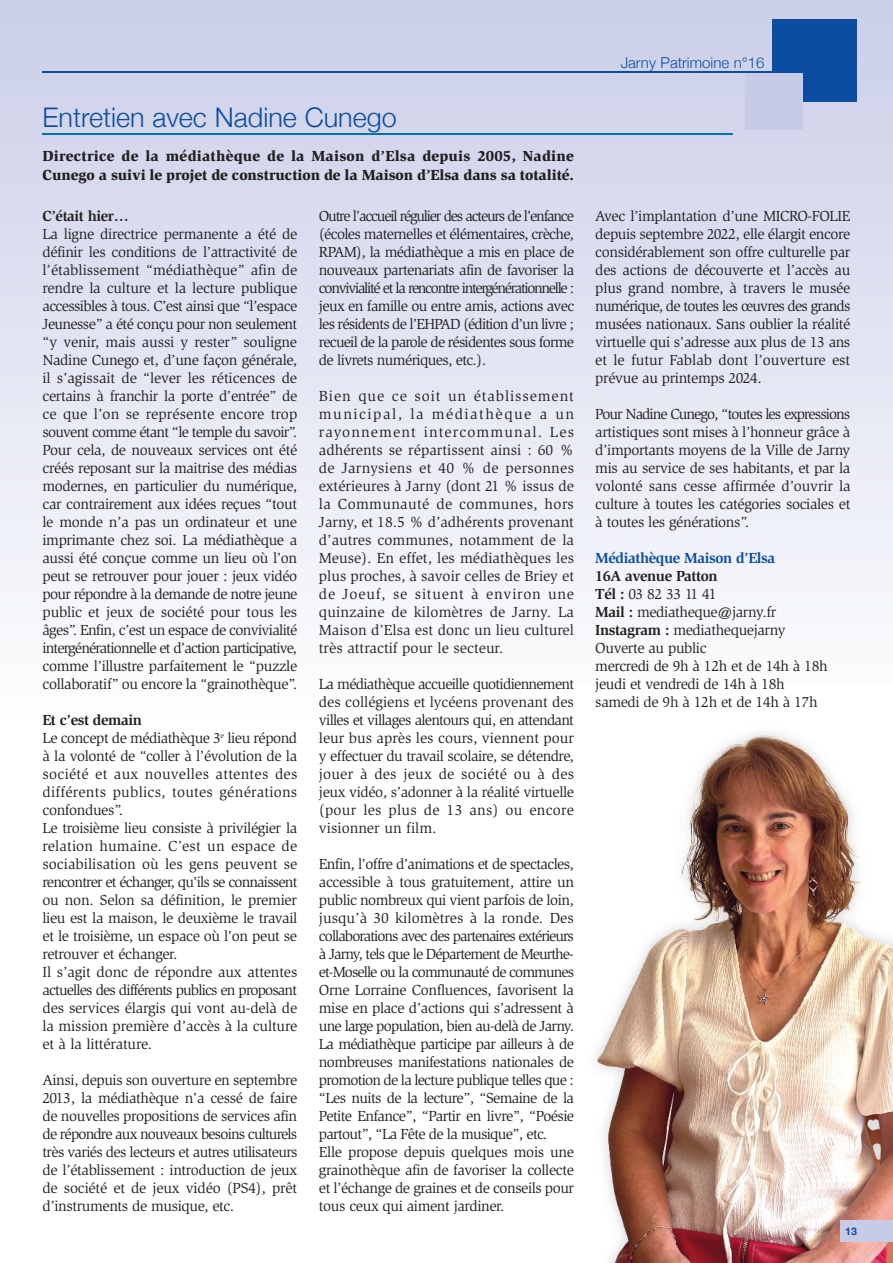
<style>
.page{position:relative;width:893px;height:1263px;background:#fff}
.page>*{position:absolute;margin:0;border:0;box-sizing:border-box;transform-origin:0 0}
.t1{font:300 27px "Helvetica Neue";color:#0d4da1}
.t2{font:15px/18px "Slimbach";letter-spacing:-.025em;color:#231f20;text-align:justify}
.t3{font:900 15px/18px "Slimbach";letter-spacing:-.005em;color:#231f20}
.t4{font:700 15px "Slimbach";letter-spacing:-.025em;color:#0d4da1}
.t5{font:300 15px "Helvetica Neue";color:#0d4da1}
.t6{font:700 15px "Slimbach";letter-spacing:-.025em;color:#231f20}
.t7{font:700 10.5px "Helvetica Neue";color:#0d4da1}
.s1{font-weight:700}
</style>
<div class="page">
<svg style="left:0;top:0;width:893px;height:594px;background:#dfe1f0"></svg>
<img style="left:594px;top:732px;width:299px;height:531px">
<div style="left:840px;top:1220px;width:53px;height:22px;background:#c7cbe6"></div>
<div style="left:772px;top:19px;width:84px;height:82px;background:#0d4da1"></div>
<div style="left:745px;top:73px;width:57px;height:57px;background:#c7cbe6"></div>
<hr style="left:43px;top:71px;width:813px;height:1px;background:#0d4da1">
<hr style="left:43px;top:133px;width:690px;height:2px;background:#0072bc">
<h1 class="t1" style="left:43px;top:96px;width:356px">Entretien avec Nadine Cunego</h1>
<p class="t3" style="left:43px;top:147px;width:533px">Directrice de la médiathèque de la Maison d’Elsa depuis 2005, Nadine<br>Cunego a suivi le projet de construction de la Maison d’Elsa dans sa totalité.</p>
<p class="t6" style="left:43px;top:207px;width:88px">C’était hier…</p>
<p class="t2" style="left:43px;top:225px;width:256px">La ligne directrice permanente a été de définir les conditions de l’attractivité de l’établissement “médiathèque” afin de rendre la culture et la lecture publique accessibles à tous. C’est ainsi que “l’espace Jeunesse” a été conçu pour non seulement “y venir, mais aussi y rester” souligne Nadine Cunego et, d’une façon générale, il s’agissait de “lever les réticences de certains à franchir la porte d’entrée” de ce que l’on se représente encore trop souvent comme étant “le temple du savoir”.<br>Pour cela, de nouveaux services ont été créés reposant sur la maitrise des médias modernes, en particulier du numérique, car contrairement aux idées reçues “tout le monde n’a pas un ordinateur et une imprimante chez soi. La médiathèque a aussi été conçue comme un lieu où l’on peut se retrouver pour jouer : jeux vidéo pour répondre à la demande de notre jeune public et jeux de société pour tous les âges”. Enfin, c’est un espace de convivialité intergénérationnelle et d’action participative, comme l’illustre parfaitement le “puzzle collaboratif” ou encore la “grainothèque”.</p>
<p class="t2" style="left:43px;top:711px;width:256px;text-align:left"><span class="s1">Et c’est demain<br></span>Le concept de médiathèque 3<sup>e</sup> lieu répond à la volonté de “coller à l’évolution de la société et aux nouvelles attentes des différents publics, toutes générations confondues”.<br>Le troisième lieu consiste à privilégier la relation humaine. C’est un espace de sociabilisation où les gens peuvent se rencontrer et échanger, qu'ils se connaissent ou non. Selon sa définition, le premier lieu est la maison, le deuxième le travail et le troisième, un espace où l'on peut se retrouver et échanger.<br>Il s’agit donc de répondre aux attentes actuelles des différents publics en proposant des services élargis qui vont au-delà de la mission première d’accès à la culture et à la littérature.</p>
<p class="t2" style="left:43px;top:1071px;width:256px">Ainsi, depuis son ouverture en septembre 2013, la médiathèque n’a cessé de faire de nouvelles propositions de services afin de répondre aux nouveaux besoins culturels très variés des lecteurs et autres utilisateurs de l’établissement : introduction de jeux de société et de jeux vidéo (PS4), prêt d’instruments de musique, etc.</p>
<p class="t2" style="left:319px;top:207px;width:257px">Outre l’accueil régulier des acteurs de l’enfance (écoles maternelles et élémentaires, crèche, RPAM), la médiathèque a mis en place de nouveaux partenariats afin de favoriser la convivialité et la rencontre intergénérationnelle : jeux en famille ou entre amis, actions avec les résidents de l’EHPAD (édition d’un livre ; recueil de la parole de résidentes sous forme de livrets numériques, etc.).</p>
<p class="t2" style="left:319px;top:387px;width:257px">Bien que ce soit un établissement municipal, la médiathèque a un rayonnement intercommunal. Les adhérents se répartissent ainsi : 60 % de Jarnysiens et 40 % de personnes extérieures à Jarny (dont 21 % issus de la Communauté de communes, hors Jarny, et 18.5 % d’adhérents provenant d’autres communes, notamment de la Meuse). En effet, les médiathèques les plus proches, à savoir celles de Briey et de Joeuf, se situent à environ une quinzaine de kilomètres de Jarny. La Maison d’Elsa est donc un lieu culturel très attractif pour le secteur.</p>
<p class="t2" style="left:319px;top:675px;width:257px">La médiathèque accueille quotidiennement des collégiens et lycéens provenant des villes et villages alentours qui, en attendant leur bus après les cours, viennent pour y effectuer du travail scolaire, se détendre, jouer à des jeux de société ou à des jeux vidéo, s’adonner à la réalité virtuelle (pour les plus de 13 ans) ou encore visionner un film.</p>
<p class="t2" style="left:319px;top:855px;width:257px;text-align:left">Enfin, l’offre d’animations et de spectacles, accessible à tous gratuitement, attire un public nombreux qui vient parfois de loin, jusqu’à 30 kilomètres à la ronde. Des collaborations avec des partenaires extérieurs à Jarny, tels que le Département de Meurthe&shy;et-Moselle ou la communauté de communes Orne Lorraine Confluences, favorisent la mise en place d’actions qui s’adressent à une large population, bien au-delà de Jarny.<br>La médiathèque participe par ailleurs à de nombreuses manifestations nationales de promotion de la lecture publique telles que : “Les nuits de la lecture”, “Semaine de la Petite Enfance”, “Partir en livre”, “Poésie partout”, “La Fête de la musique”, etc.<br>Elle propose depuis quelques mois une grainothèque afin de favoriser la collecte et l’échange de graines et de conseils pour tous ceux qui aiment jardiner.</p>
<p class="t5" style="left:621px;top:50px;width:145px">Jarny Patrimoine n°16</p>
<p class="t2" style="left:595px;top:207px;width:257px">Avec l’implantation d’une MICRO-FOLIE depuis septembre 2022, elle élargit encore considérablement son offre culturelle par des actions de découverte et l’accès au plus grand nombre, à travers le musée numérique, de toutes les œuvres des grands musées nationaux. Sans oublier la réalité virtuelle qui s’adresse aux plus de 13 ans et le futur Fablab dont l’ouverture est prévue au printemps 2024.</p>
<p class="t2" style="left:595px;top:405px;width:257px">Pour Nadine Cunego, “toutes les expressions artistiques sont mises à l’honneur grâce à d’importants moyens de la Ville de Jarny mis au service de ses habitants, et par la volonté sans cesse affirmée d’ouvrir la culture à toutes les catégories sociales et à toutes les générations”.</p>
<p class="t4" style="left:595px;top:549px;width:181px">Médiathèque Maison d’Elsa</p>
<p class="t2" style="left:595px;top:567px;width:234px;text-align:left"><span class="s1">16A avenue Patton<br>Tél :</span> 03 82 33 11 41<br><span class="s1">Mail :</span> mediatheque@jarny.fr<br><span class="s1">Instagram :</span> mediathequejarny<br>Ouverte au public<br>mercredi de 9h à 12h et de 14h à 18h jeudi et vendredi de 14h à 18h samedi de 9h à 12h et de 14h à 17h</p>
<p class="t7" style="left:845px;top:1223px;width:13px">13</p>
</div>
